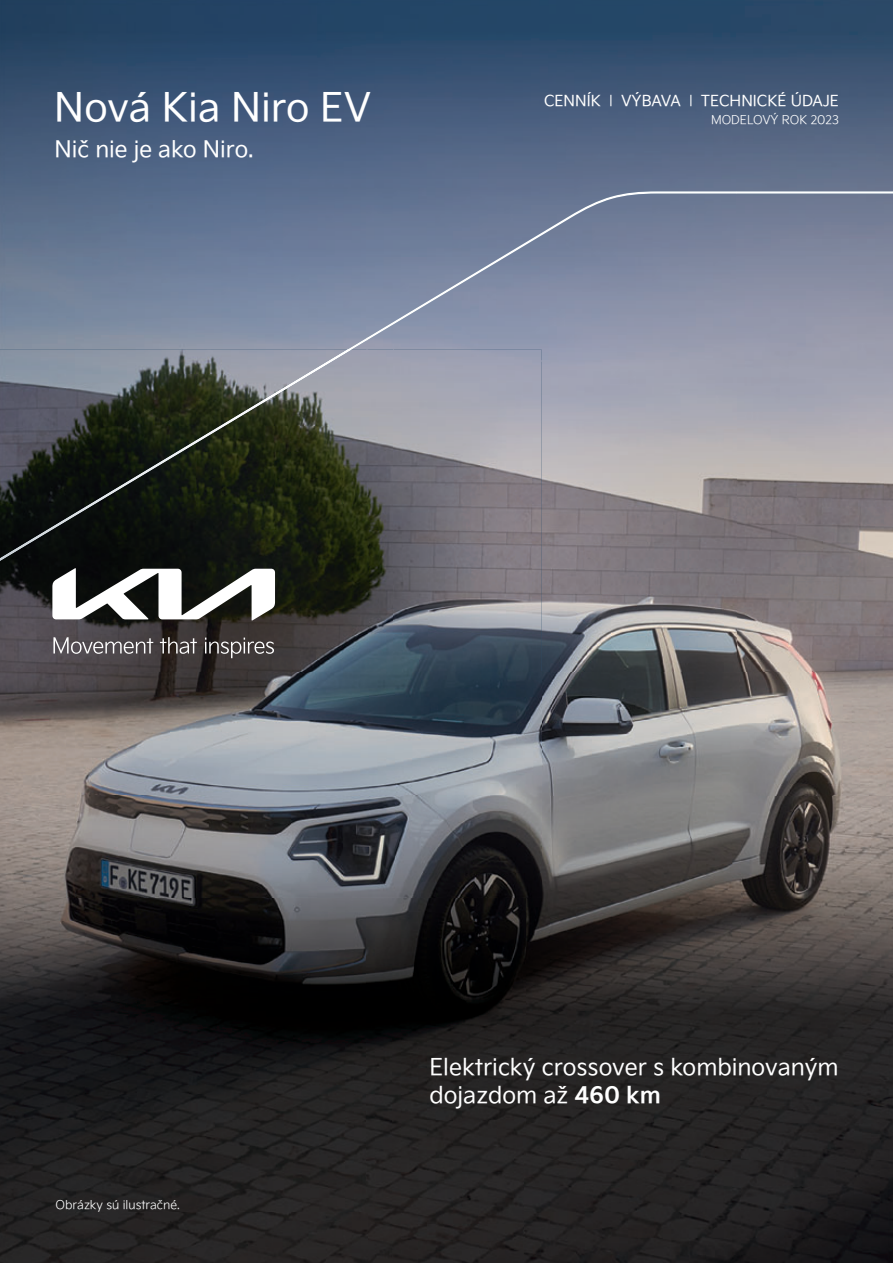
<style>
.page{position:relative;width:893px;height:1263px;background:#fff}
.page>*{position:absolute;margin:0;border:0;box-sizing:border-box;transform-origin:0 0}
.t1{font:39px "Kia Signature";color:#fff}
.t2{font:22.95px/27.5px "Kia Signature";color:#fff}
.t3{font:22.5px "Kia Signature";color:#fff}
.t4{font:15px "Kia Signature";color:#fff}
.t5{font:300 12px "Kia Signature";color:#fff}
.s1{font-weight:300}
.s2{font-weight:700}
</style>
<div class="page">
<img style="left:0;top:672px;width:893px;height:124px">
<img style="left:526px;top:796px;width:367px;height:467px">
<img style="left:0;top:897px;width:526px;height:366px">
<img style="left:0;top:0;width:736px;height:191px">
<img style="left:736px;top:0;width:157px;height:672px">
<img style="left:541px;top:568px;width:196px;height:104px">
<svg style="left:0;top:191px;width:893px;height:377px;background:#868c9f"></svg>
<img style="left:0;top:796px;width:541px;height:101px">
<img style="left:0;top:349px;width:541px;height:323px">
<img style="left:0;top:349px;width:352px;height:219px">
<svg style="left:52px;top:568px;width:223px;height:52px"></svg>
<svg style="left:53px;top:637px;width:100px;height:17px;background:#767275"></svg>
<svg style="left:160px;top:637px;width:37px;height:17px"></svg>
<svg style="left:205px;top:638px;width:69px;height:20px"></svg>
<h1 class="t1" style="left:54px;top:85px;width:319px">Nová Kia Niro EV</h1>
<p class="t3" style="left:55px;top:136px;width:200px">Nič nie je ako Niro.</p>
<p class="t4" style="left:544px;top:92px;width:296px">CENNÍK <span class="s1">I</span> VÝBAVA <span class="s1">I</span> TECHNICKÉ ÚDAJE</p>
<p class="t5" style="left:711px;top:115px;width:129px">MODELOVÝ ROK 2023</p>
<p class="t5" style="left:56px;top:1200px;width:126px">Obrázky sú ilustračné.</p>
<p class="t2" style="left:429px;top:1053px;width:411px">Elektrický crossover s kombinovaným dojazdom až <span class="s2">460 km</span></p>
</div>
